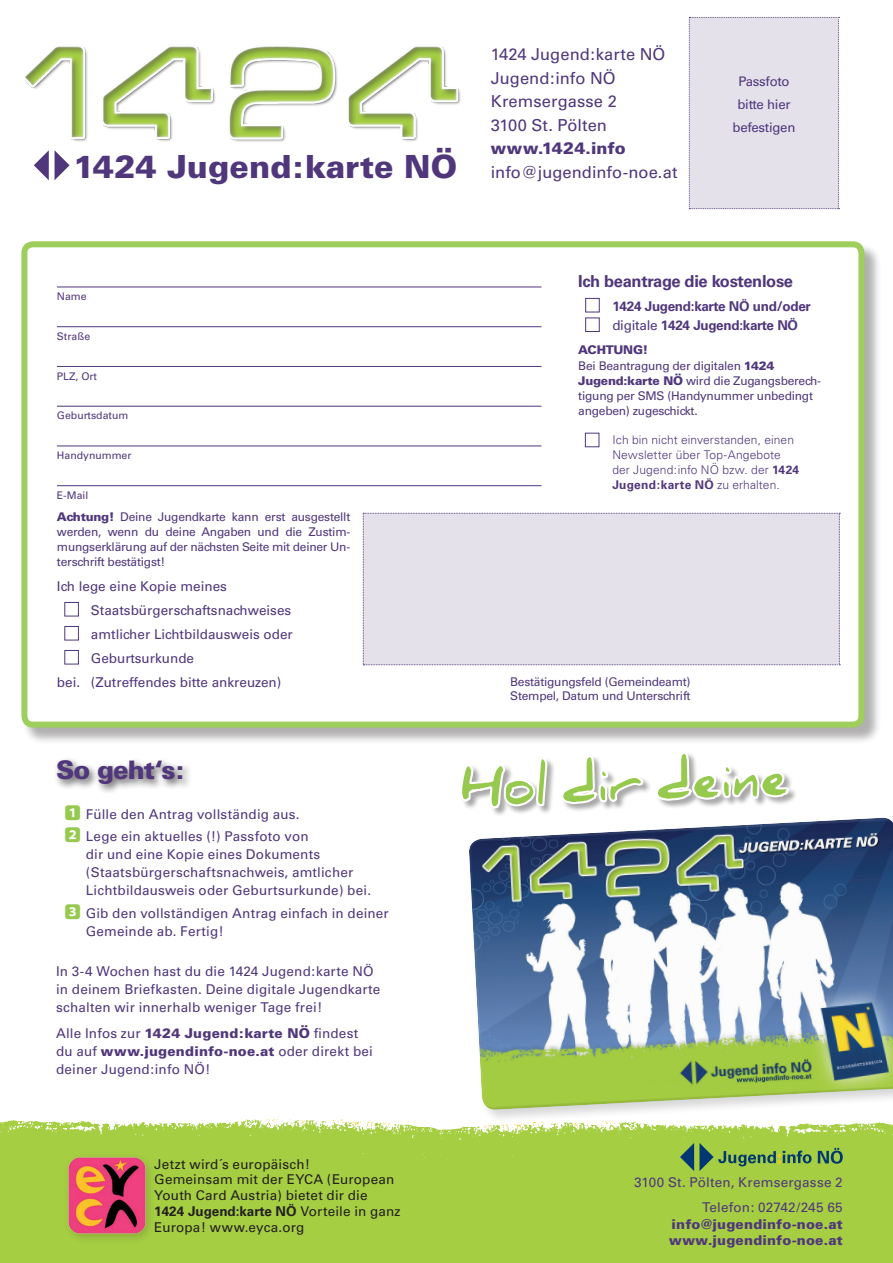
<style>
.page{position:relative;width:893px;height:1263px;background:#fff}
.page>*{position:absolute;margin:0;border:0;box-sizing:border-box;transform-origin:0 0}
.t1{font:900 49.95px "Daniel";color:#96ca4e}
.t2{font:900 31.8px "Univers";color:#50377c}
.t3{font:900 25.5px "Univers";letter-spacing:-.04em;color:#50377c}
.t4{font:16.5px/23.4px "Univers";letter-spacing:.005em;color:#50377c}
.t5{font:700 16.5px "Univers";letter-spacing:-.02em;color:#50377c}
.t6{font:900 16.5px "Univers";letter-spacing:.005em;color:#50377c}
.t7{font:13.5px/18px "Univers";letter-spacing:.01em;color:#50377c}
.t8{font:13.5px/15.8px "Univers";letter-spacing:.015em;color:#231f20}
.t9{font:700 13.5px/19.5px "Univers";letter-spacing:-.02em;color:#50377c}
.t10{font:900 13.5px/16.5px "Univers";letter-spacing:.015em;color:#50377c}
.t11{font:13.2px/23.1px "Univers";letter-spacing:-.02em;color:#50377c;text-align:center}
.t12{font:12px/15px "Univers";letter-spacing:-.02em;color:#50377c}
.t13{font:300 12px/15px "Univers";letter-spacing:.01em;color:#50377c}
.t14{font:10.5px "Univers";color:#50377c}
.s1{font-weight:900}
.s2{font-weight:400}
.s3{font-weight:700}
.s4{font-family:"Koz Go Pro";font-weight:800;font-size:16.5px;color:#96ca4e}
</style>
<div class="page">
<img style="left:25px;top:46px;width:436px;height:96px">
<div style="left:0;top:1118px;width:893px;height:145px;background:#a5ce42"></div>
<div style="left:53px;top:756px;width:139px;height:38px;background:#231f20;opacity:.75"></div>
<svg style="left:55px;top:151px;width:15px;height:29px"></svg>
<svg style="left:34px;top:150px;width:15px;height:30px"></svg>
<div style="left:64px;top:1152px;width:92px;height:92px;background:#a2ca41"></div>
<img style="left:68px;top:1157px;width:81px;height:80px">
<div style="left:22px;top:242px;width:860px;height:503px;background:#231f20;opacity:.39"></div>
<div style="left:24px;top:244px;width:837px;height:481px;background:#fff;border-radius:9px"></div>
<div style="left:21px;top:241px;width:843px;height:487px;border:6px solid #96ca4e;border-radius:9px"></div>
<hr style="left:57px;top:287px;width:484px;height:1px;background:#50377c">
<hr style="left:57px;top:326px;width:484px;height:1px;background:#50377c">
<hr style="left:57px;top:366px;width:484px;height:1px;background:#50377c">
<hr style="left:57px;top:406px;width:484px;height:1px;background:#50377c">
<hr style="left:57px;top:446px;width:484px;height:1px;background:#50377c">
<hr style="left:57px;top:485px;width:484px;height:1px;background:#50377c">
<div style="left:585px;top:433px;width:14px;height:14px;border:1px solid #50377c"></div>
<div style="left:64px;top:602px;width:15px;height:14px;border:1px solid #50377c"></div>
<div style="left:64px;top:626px;width:15px;height:14px;border:1px solid #50377c"></div>
<div style="left:64px;top:650px;width:15px;height:14px;border:1px solid #50377c"></div>
<div style="left:363px;top:513px;width:477px;height:152px;background:#e5e1eb"></div>
<div style="left:585px;top:298px;width:15px;height:14px;border:1px solid #50377c"></div>
<div style="left:585px;top:318px;width:15px;height:14px;border:1px solid #50377c"></div>
<svg style="left:680px;top:1143px;width:132px;height:28px;background:#7faa4c"></svg>
<svg style="left:818px;top:1148px;width:25px;height:16px"></svg>
<div style="left:689px;top:17px;width:151px;height:192px;background:#e5e1eb"></div>
<div style="left:460px;top:752px;width:338px;height:65px;background:#231f20;opacity:.39"></div>
<svg style="left:460px;top:756px;width:88px;height:61px"></svg>
<svg style="left:560px;top:754px;width:86px;height:62px"></svg>
<svg style="left:655px;top:752px;width:138px;height:64px"></svg>
<div style="left:467px;top:816px;width:426px;height:308px;background:#231f20;opacity:.18"></div>
<svg style="left:467px;top:820px;width:426px;height:291px"></svg>
<h2 class="t2" style="left:74px;top:146px;width:385px">1424 Jugend:karte NÖ</h2>
<p class="t4" style="left:491px;top:43px;width:176px">1424 Jugend:karte NÖ<br>Jugend:info NÖ<br>Kremsergasse 2<br>3100 St. Pölten</p>
<p class="t6" style="left:491px;top:138px;width:137px">www.1424.info</p>
<p class="t4" style="left:491px;top:160px;width:188px">info@jugendinfo-noe.at</p>
<p class="t11" style="left:732px;top:70px;width:64px">Passfoto bitte hier befestigen</p>
<p class="t14" style="left:57px;top:290px;width:31px">Name</p>
<p class="t14" style="left:57px;top:330px;width:35px">Straße</p>
<p class="t14" style="left:57px;top:370px;width:41px">PLZ, Ort</p>
<p class="t14" style="left:57px;top:409px;width:73px">Geburtsdatum</p>
<p class="t14" style="left:57px;top:449px;width:76px">Handynummer</p>
<p class="t14" style="left:57px;top:489px;width:33px">E-Mail</p>
<p class="t12" style="left:57px;top:509px;width:295px;text-align:justify"><span class="s1">Achtung!</span> Deine Jugendkarte kann erst ausgestellt werden, wenn du deine Angaben und die Zustim&shy;mungserklärung auf der nächsten Seite mit deiner Un&shy;terschrift bestätigst!</p>
<p class="t7" style="left:57px;top:577px;width:172px">Ich lege eine Kopie meines</p>
<p class="t7" style="left:91px;top:601px;width:202px">Staatsbürgerschaftsnachweises</p>
<p class="t7" style="left:91px;top:625px;width:203px">amtlicher Lichtbildausweis oder</p>
<p class="t7" style="left:91px;top:649px;width:105px">Geburtsurkunde</p>
<p class="t7" style="left:57px;top:673px;width:226px">bei. (Zutreffendes bitte ankreuzen)</p>
<p class="t5" style="left:578px;top:272px;width:216px">Ich beantrage die kostenlose</p>
<p class="t9" style="left:612px;top:296px;width:200px">1424 Jugend:karte NÖ und/oder <span class="s2">digitale</span> 1424 Jugend:karte NÖ</p>
<p class="t12" style="left:578px;top:341px;width:198px;line-height:16.2px"><span class="s1">ACHTUNG!<br></span>Bei Beantragung der digitalen <span class="s1">1424</span></p>
<p class="t12" style="left:578px;top:373px;width:244px"><span class="s1">Jugend:karte NÖ</span> wird die Zugangsberech&shy;tigung per SMS (Handynummer unbedingt angeben) zugeschickt.</p>
<p class="t13" style="left:612px;top:432px;width:188px">Ich bin nicht einverstanden, einen<br>Newsletter über Top-Angebote der Jugend:info NÖ bzw. der <span class="s3">1424<br>Jugend:karte NÖ</span> zu erhalten.</p>
<p class="t12" style="left:510px;top:675px;width:182px;line-height:13.5px">Bestätigungsfeld (Gemeindeamt)<br>Stempel, Datum und Unterschrift</p>
<h3 class="t3" style="left:56px;top:754px;width:130px">So geht‘s:</h3>
<p class="t7" style="left:65px;top:803px;width:245px;line-height:22.2px"><span class="s4">1</span> Fülle den Antrag vollständig aus.<br><span class="s4">2</span> Lege ein aktuelles (!) Passfoto von</p>
<p class="t7" style="left:86px;top:846px;width:287px">dir und eine Kopie eines Dokuments (Staatsbürgerschaftsnachweis, amtlicher<br>Lichtbildausweis oder Geburtsurkunde) bei.</p>
<p class="t7" style="left:86px;top:904px;width:304px;text-indent:-21px"><span class="s4">3</span> Gib den vollständigen Antrag einfach in deiner<br>Gemeinde ab. Fertig!</p>
<p class="t7" style="left:56px;top:962px;width:326px">In 3-4 Wochen hast du die 1424 Jugend:karte NÖ in deinem Briefkasten. Deine digitale Jugendkarte schalten wir innerhalb weniger Tage frei!</p>
<p class="t7" style="left:56px;top:1025px;width:318px">Alle Infos zur <span class="s1">1424 Jugend:karte NÖ</span> findest du auf <span class="s1">www.jugendinfo-noe.at</span> oder direkt bei deiner Jugend:info NÖ!</p>
<p class="t8" style="left:154px;top:1156px;width:248px">Jetzt wird´s europäisch!<br>Gemeinsam mit der EYCA (European<br>Youth Card Austria) bietet dir die<br><span class="s3">1424 Jugend:karte NÖ</span> Vorteile in ganz<br>Europa! www.eyca.org</p>
<h1 class="t1" style="left:459px;top:760px;width:330px;rotate:-2deg">Hol dir deine</h1>
<p class="t7" style="left:634px;top:1170px;width:210px;line-height:25px;text-align:right">3100 St. Pölten, Kremsergasse 2<br>Telefon: 02742/245 65</p>
<p class="t10" style="left:669px;top:1215px;width:175px">info@jugendinfo-noe.at www.jugendinfo-noe.at</p>
</div>
